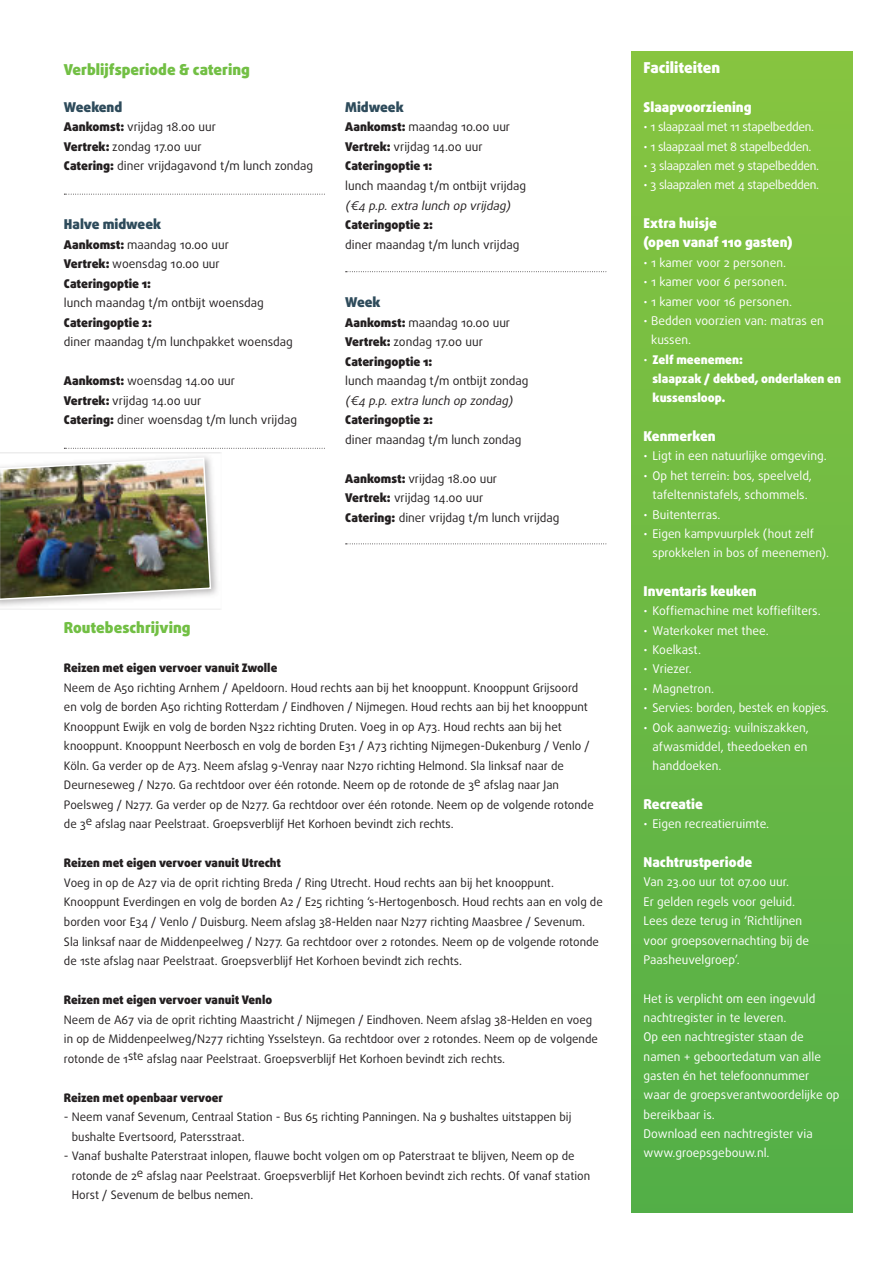
<style>
.page{position:relative;width:894px;height:1264px;background:#fff}
.page>*{position:absolute;margin:0;border:0;box-sizing:border-box;transform-origin:0 0}
.t1{font:900 15px "Daxline Pro";color:#72bf44}
.t2{font:900 15px "Daxline Pro";color:#fff}
.t3{font:900 13.5px/19.4px "Daxline Pro";color:#fff}
.t4{font:900 13.5px "Daxline Pro";color:#2e4b5b}
.t5{font:12px/19.4px "Daxline Pro";color:#fff}
.t6{font:12px/19.5px "Daxline Pro";color:#231f20}
.t7{font:900 12px/19.5px "Daxline Pro";color:#231f20}
.t8{font:12px "Daxline Pro";letter-spacing:-.025em;color:#fff}
.t9{font:900 12px/19.4px "Daxline Pro";color:#fff}
.t10{font:italic 12px "Daxline Pro";color:#231f20}
.t11{font:11.7px/19.5px "Daxline Pro";color:#231f20}
.t12{font:900 11.7px "Daxline Pro";color:#231f20}
.s1{font-weight:900}
.s2{font-weight:400}
</style>
<div class="page">
<div style="left:631px;top:51px;width:221px;height:1161px;background:linear-gradient(to bottom,#87c540,#52ae47)"></div>
<svg style="left:64px;top:194px;width:259px;height:1px"></svg>
<svg style="left:345px;top:271px;width:261px;height:1px"></svg>
<svg style="left:345px;top:543px;width:261px;height:1px"></svg>
<svg style="left:64px;top:448px;width:259px;height:1px"></svg>
<img style="left:0;top:453px;width:217px;height:153px">
<img style="left:0;top:456px;width:212px;height:145px">
<p class="t1" style="left:64px;top:63px;width:187px">Verblijfsperiode &amp; catering</p>
<p class="t4" style="left:64px;top:101px;width:60px">Weekend</p>
<p class="t6" style="left:64px;top:118px;width:251px"><span class="s1">Aankomst:</span> vrijdag 18.00 uur<br><span class="s1">Vertrek:</span> zondag 17.00 uur<br><span class="s1">Catering:</span> diner vrijdagavond t/m lunch zondag</p>
<p class="t4" style="left:64px;top:218px;width:99px">Halve midweek</p>
<p class="t7" style="left:64px;top:235px;width:166px">Aankomst: <span class="s2">maandag 10.00 uur<br></span>Vertrek: <span class="s2">woensdag 10.00 uur<br></span>Cateringoptie 1:</p>
<p class="t6" style="left:64px;top:294px;width:201px">lunch maandag t/m ontbijt woensdag</p>
<p class="t7" style="left:64px;top:313px;width:89px">Cateringoptie 2:</p>
<p class="t6" style="left:64px;top:333px;width:230px">diner maandag t/m lunchpakket woensdag</p>
<p class="t6" style="left:64px;top:372px;width:234px"><span class="s1">Aankomst:</span> woensdag 14.00 uur<br><span class="s1">Vertrek:</span> vrijdag 14.00 uur<br><span class="s1">Catering:</span> diner woensdag t/m lunch vrijdag</p>
<p class="t4" style="left:345px;top:101px;width:60px">Midweek</p>
<p class="t7" style="left:345px;top:118px;width:166px">Aankomst: <span class="s2">maandag 10.00 uur<br></span>Vertrek: <span class="s2">vrijdag 14.00 uur<br></span>Cateringoptie 1:</p>
<p class="t6" style="left:345px;top:177px;width:182px">lunch maandag t/m ontbijt vrijdag</p>
<p class="t10" style="left:345px;top:200px;width:169px">(€4 p.p. extra lunch op vrijdag)</p>
<p class="t7" style="left:345px;top:216px;width:89px">Cateringoptie 2:</p>
<p class="t6" style="left:345px;top:235px;width:175px">diner maandag t/m lunch vrijdag</p>
<p class="t4" style="left:345px;top:296px;width:37px">Week</p>
<p class="t7" style="left:345px;top:313px;width:166px">Aankomst: <span class="s2">maandag 10.00 uur<br></span>Vertrek: <span class="s2">zondag 17.00 uur<br></span>Cateringoptie 1:</p>
<p class="t6" style="left:345px;top:372px;width:185px">lunch maandag t/m ontbijt zondag</p>
<p class="t10" style="left:345px;top:395px;width:171px">(€4 p.p. extra lunch op zondag)</p>
<p class="t7" style="left:345px;top:411px;width:89px">Cateringoptie 2:</p>
<p class="t6" style="left:345px;top:430px;width:178px">diner maandag t/m lunch zondag</p>
<p class="t6" style="left:345px;top:469px;width:216px"><span class="s1">Aankomst:</span> vrijdag 18.00 uur<br><span class="s1">Vertrek:</span> vrijdag 14.00 uur<br><span class="s1">Catering:</span> diner vrijdag t/m lunch vrijdag</p>
<p class="t1" style="left:64px;top:621px;width:128px">Routebeschrijving</p>
<p class="t12" style="left:64px;top:663px;width:215px">Reizen met eigen vervoer vanuit Zwolle</p>
<p class="t11" style="left:64px;top:678px;width:531px">Neem de A50 richting Arnhem / Apeldoorn. Houd rechts aan bij het knooppunt. Knooppunt Grijsoord en volg de borden A50 richting Rotterdam / Eindhoven / Nijmegen. Houd rechts aan bij het knooppunt Knooppunt Ewijk en volg de borden N322 richting Druten. Voeg in op A73. Houd rechts aan bij het knooppunt. Knooppunt Neerbosch en volg de borden E31 / A73 richting Nijmegen-Dukenburg / Venlo / Köln. Ga verder op de A73. Neem afslag 9-Venray naar N270 richting Helmond. Sla linksaf naar de Deurneseweg / N270. Ga rechtdoor over één rotonde. Neem op de rotonde de 3e afslag naar Jan Poelsweg / N277. Ga verder op de N277. Ga rechtdoor over één rotonde. Neem op de volgende rotonde de 3e afslag naar Peelstraat. Groepsverblijf Het Korhoen bevindt zich rechts.</p>
<p class="t12" style="left:64px;top:858px;width:219px">Reizen met eigen vervoer vanuit Utrecht</p>
<p class="t11" style="left:64px;top:873px;width:540px">Voeg in op de A27 via de oprit richting Breda / Ring Utrecht. Houd rechts aan bij het knooppunt.<br>Knooppunt Everdingen en volg de borden A2 / E25 richting ‘s-Hertogenbosch. Houd rechts aan en volg de borden voor E34 / Venlo / Duisburg. Neem afslag 38-Helden naar N277 richting Maasbree / Sevenum.<br>Sla linksaf naar de Middenpeelweg / N277. Ga rechtdoor over 2 rotondes. Neem op de volgende rotonde de 1ste afslag naar Peelstraat. Groepsverblijf Het Korhoen bevindt zich rechts.</p>
<p class="t12" style="left:64px;top:994px;width:210px">Reizen met eigen vervoer vanuit Venlo</p>
<p class="t11" style="left:64px;top:1010px;width:535px">Neem de A67 via de oprit richting Maastricht / Nijmegen / Eindhoven. Neem afslag 38-Helden en voeg in op de Middenpeelweg/N277 richting Ysselsteyn. Ga rechtdoor over 2 rotondes. Neem op de volgende rotonde de 1ste afslag naar Peelstraat. Groepsverblijf Het Korhoen bevindt zich rechts.</p>
<p class="t12" style="left:64px;top:1092px;width:161px">Reizen met openbaar vervoer</p>
<p class="t11" style="left:72px;top:1107px;width:501px;text-indent:-8px">- Neem vanaf Sevenum, Centraal Station - Bus 65 richting Panningen. Na 9 bushaltes uitstappen bij bushalte Evertsoord, Patersstraat.</p>
<p class="t11" style="left:72px;top:1146px;width:520px;text-indent:-8px">- Vanaf bushalte Paterstraat inlopen, flauwe bocht volgen om op Paterstraat te blijven, Neem op de rotonde de 2e afslag naar Peelstraat. Groepsverblijf Het Korhoen bevindt zich rechts. Of vanaf station<br>Horst / Sevenum de belbus nemen.</p>
<p class="t2" style="left:643px;top:62px;width:78px">Faciliteiten</p>
<p class="t3" style="left:643px;top:99px;width:110px">Slaapvoorziening</p>
<p class="t8" style="left:643px;top:122px;width:172px">• 1 slaapzaal met 11 stapelbedden.</p>
<p class="t8" style="left:643px;top:141px;width:169px">• 1 slaapzaal met 8 stapelbedden.</p>
<p class="t8" style="left:643px;top:161px;width:177px">• 3 slaapzalen met 9 stapelbedden.</p>
<p class="t8" style="left:643px;top:180px;width:177px">• 3 slaapzalen met 4 stapelbedden.</p>
<p class="t3" style="left:643px;top:215px;width:150px">Extra huisje<br>(open vanaf 110 gasten)</p>
<p class="t5" style="left:643px;top:254px;width:144px">• 1 kamer voor 2 personen.</p>
<p class="t5" style="left:643px;top:273px;width:145px">• 1 kamer voor 6 personen.</p>
<p class="t5" style="left:643px;top:292px;width:150px">• 1 kamer voor 16 personen.</p>
<p class="t5" style="left:651px;top:312px;width:174px;text-indent:-7px">• Bedden voorzien van: matras en kussen.</p>
<p class="t9" style="left:652px;top:350px;width:190px;text-indent:-9px"><span class="s2">•</span> Zelf meenemen:<br>slaapzak / dekbed, onderlaken en kussensloop.</p>
<p class="t3" style="left:643px;top:427px;width:74px">Kenmerken</p>
<p class="t5" style="left:643px;top:447px;width:185px">• Ligt in een natuurlijke omgeving.</p>
<p class="t5" style="left:643px;top:467px;width:170px;text-align:center">• Op het terrein: bos, speelveld, tafeltennistafels, schommels.</p>
<p class="t5" style="left:643px;top:505px;width:78px">• Buitenterras.</p>
<p class="t5" style="left:652px;top:525px;width:178px;text-indent:-9px">• Eigen kampvuurplek (hout zelf sprokkelen in bos of meenemen).</p>
<p class="t3" style="left:643px;top:582px;width:115px">Inventaris keuken</p>
<p class="t5" style="left:643px;top:602px;width:179px">• Koffiemachine met koffiefilters.</p>
<p class="t5" style="left:643px;top:621px;width:127px">• Waterkoker met thee.</p>
<p class="t5" style="left:643px;top:641px;width:59px">• Koelkast.</p>
<p class="t5" style="left:643px;top:660px;width:50px">• Vriezer.</p>
<p class="t5" style="left:643px;top:679px;width:72px">• Magnetron.</p>
<p class="t5" style="left:643px;top:699px;width:187px">• Servies: borden, bestek en kopjes.</p>
<p class="t5" style="left:652px;top:718px;width:158px;text-align:justify;text-indent:-9px">• Ook aanwezig: vuilniszakken, afwasmiddel, theedoeken en handdoeken.</p>
<p class="t3" style="left:643px;top:795px;width:61px">Recreatie</p>
<p class="t5" style="left:643px;top:815px;width:127px">• Eigen recreatieruimte.</p>
<p class="t3" style="left:643px;top:853px;width:110px">Nachtrustperiode</p>
<p class="t5" style="left:643px;top:873px;width:167px">Van 23.00 uur tot 07.00 uur.<br>Er gelden regels voor geluid.<br>Lees deze terug in ‘Richtlijnen voor groepsovernachting bij de<br>Paasheuvelgroep’.</p>
<p class="t5" style="left:643px;top:989px;width:197px">Het is verplicht om een ingevuld nachtregister in te leveren.<br>Op een nachtregister staan de namen + geboortedatum van alle gasten én het telefoonnummer<br>waar de groepsverantwoordelijke op bereikbaar is.<br>Download een nachtregister via www.groepsgebouw.nl.</p>
</div>
